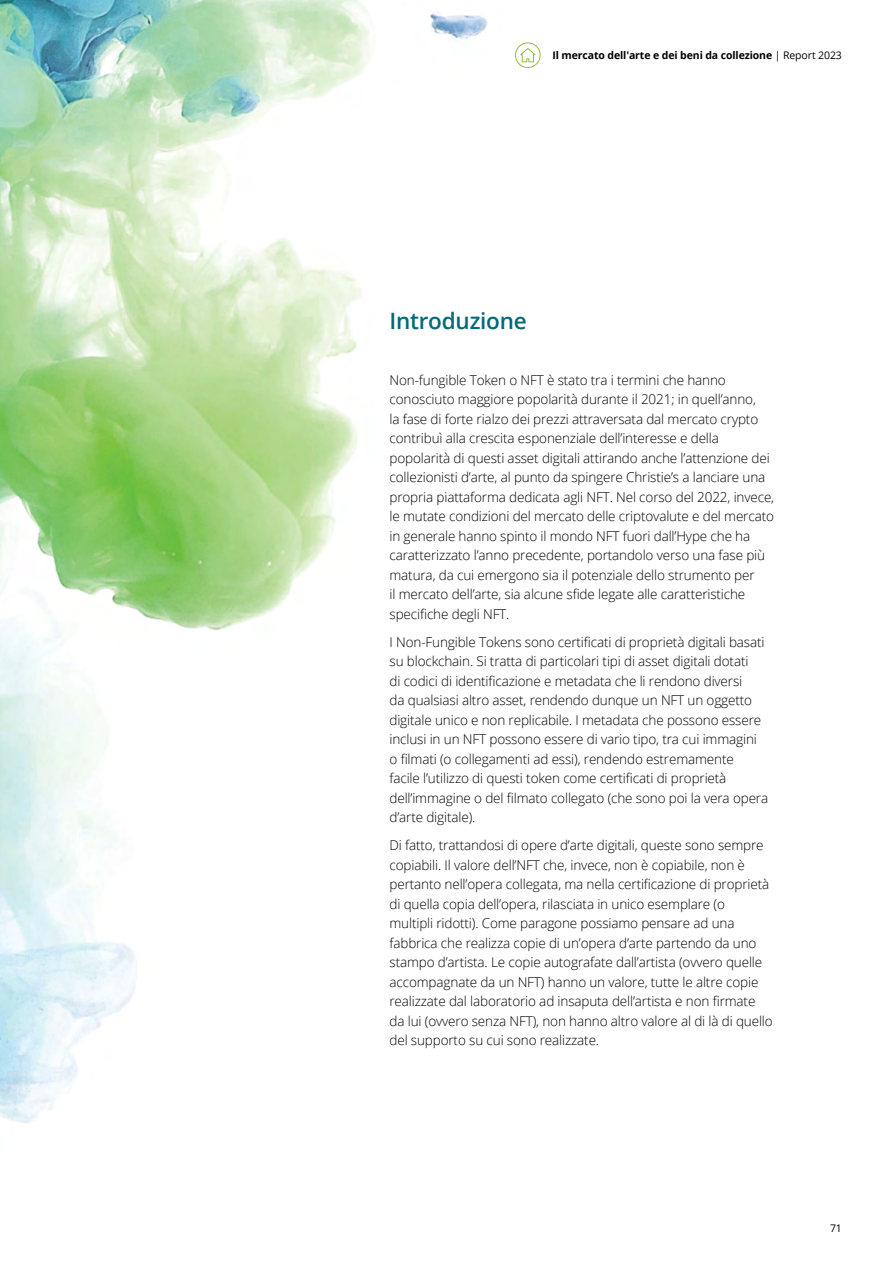
<style>
.page{position:relative;width:893px;height:1263px;background:#fff}
.page>*{position:absolute;margin:0;border:0;box-sizing:border-box;transform-origin:0 0}
.t1{font:600 22.5px "Open Sans";letter-spacing:-.01em;color:#006a77}
.t2{font:300 13.5px/19.5px "Open Sans";letter-spacing:-.01em;color:#000}
.t3{font:700 10.5px "Open Sans";letter-spacing:-.01em;color:#000}
.t4{font:10.5px "Open Sans";color:#000}
.s1{font-weight:400}
</style>
<div class="page">
<svg style="left:515px;top:42px;width:26px;height:26px"></svg>
<img style="left:0;top:0;width:488px;height:1123px">
<p class="t3" style="left:552px;top:48px;width:291px">Il mercato dell'arte e dei beni da collezione <span class="s1">| Report 2023</span></p>
<h1 class="t1" style="left:389px;top:305px;width:139px">Introduzione</h1>
<p class="t2" style="left:389px;top:370px;width:386px">Non-fungible Token o NFT è stato tra i termini che hanno conosciuto maggiore popolarità durante il 2021; in quell’anno,<br>la fase di forte rialzo dei prezzi attraversata dal mercato crypto contribuì alla crescita esponenziale dell’interesse e della popolarità di questi asset digitali attirando anche l’attenzione dei collezionisti d’arte, al punto da spingere Christie’s a lanciare una propria piattaforma dedicata agli NFT. Nel corso del 2022, invece, le mutate condizioni del mercato delle criptovalute e del mercato in generale hanno spinto il mondo NFT fuori dall’Hype che ha caratterizzato l’anno precedente, portandolo verso una fase più matura, da cui emergono sia il potenziale dello strumento per<br>il mercato dell’arte, sia alcune sfide legate alle caratteristiche specifiche degli NFT.</p>
<p class="t2" style="left:389px;top:632px;width:380px">I Non-Fungible Tokens sono certificati di proprietà digitali basati su blockchain. Si tratta di particolari tipi di asset digitali dotati<br>di codici di identificazione e metadata che li rendono diversi<br>da qualsiasi altro asset, rendendo dunque un NFT un oggetto digitale unico e non replicabile. I metadata che possono essere inclusi in un NFT possono essere di vario tipo, tra cui immagini<br>o filmati (o collegamenti ad essi), rendendo estremamente<br>facile l’utilizzo di questi token come certificati di proprietà dell’immagine o del filmato collegato (che sono poi la vera opera d’arte digitale).</p>
<p class="t2" style="left:389px;top:835px;width:385px">Di fatto, trattandosi di opere d’arte digitali, queste sono sempre copiabili. Il valore dell’NFT che, invece, non è copiabile, non è pertanto nell’opera collegata, ma nella certificazione di proprietà di quella copia dell’opera, rilasciata in unico esemplare (o<br>multipli ridotti). Come paragone possiamo pensare ad una fabbrica che realizza copie di un’opera d’arte partendo da uno stampo d’artista. Le copie autografate dall’artista (ovvero quelle accompagnate da un NFT) hanno un valore, tutte le altre copie realizzate dal laboratorio ad insaputa dell’artista e non firmate da lui (ovvero senza NFT), non hanno altro valore al di là di quello del supporto su cui sono realizzate.</p>
<p class="t4" style="left:830px;top:1221px;width:13px">71</p>
</div>
